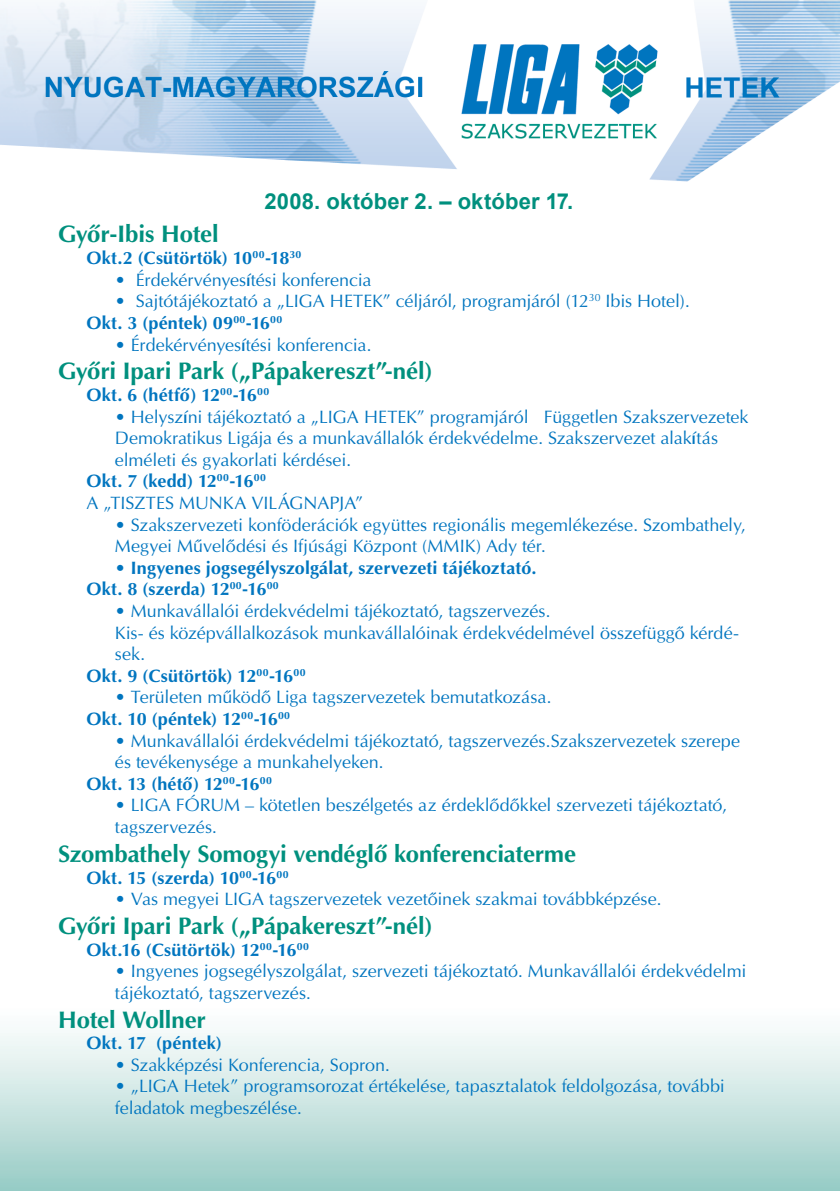
<style>
.page{position:relative;width:840px;height:1191px;background:#fff}
.page>*{position:absolute;margin:0;border:0;box-sizing:border-box;transform-origin:0 0}
.t1{font:700 24px "H Optima";letter-spacing:-.01em;color:#00907e}
.t2{font:700 22px "Arial";letter-spacing:.005em;color:#00907e}
.t3{font:18px/21.6px "H Optima";letter-spacing:-.005em;color:#0075bf}
.t4{font:700 18px/21.6px "H Optima";letter-spacing:.005em;color:#0075bf}
.s1{font-weight:700}
</style>
<div class="page">
<img style="left:0;top:0;width:839px;height:1190px">
<p class="t2" style="left:264px;top:189px;width:310px">2008. október 2. – október 17.</p>
<h1 class="t1" style="left:58px;top:219px;width:162px">Gyôr-Ibis Hotel</h1>
<p class="t4" style="left:86px;top:247px;width:216px">Okt.2 (Csütörtök) 10<sup>00</sup>-18<sup>30</sup></p>
<p class="t3" style="left:115px;top:269px;width:258px">• Érdekérvényesítési konferencia</p>
<p class="t3" style="left:86px;top:290px;width:604px;text-indent:28px">• Sajtótájékoztató a „LIGA HETEK” céljáról, programjáról (12<sup>30</sup> Ibis Hotel).<br><span class="s1">Okt. 3 (péntek) 09</span><sup>00</sup><span class="s1">-16</span><sup>00</sup></p>
<p class="t3" style="left:115px;top:334px;width:258px">• Érdekérvényesítési konferencia.</p>
<h1 class="t1" style="left:58px;top:356px;width:375px">Gyôri Ipari Park („Pápakereszt”-nél)</h1>
<p class="t4" style="left:86px;top:384px;width:184px">Okt. 6 (hétfô) 12<sup>00</sup>-16<sup>00</sup></p>
<p class="t3" style="left:115px;top:406px;width:634px">• Helyszíni tájékoztató a „LIGA HETEK” programjáról Független Szakszervezetek</p>
<p class="t3" style="left:115px;top:427px;width:604px">Demokratikus Ligája és a munkavállalók érdekvédelme. Szakszervezet alakítás</p>
<p class="t3" style="left:115px;top:449px;width:237px">elméleti és gyakorlati kérdései.</p>
<p class="t4" style="left:86px;top:470px;width:181px">Okt. 7 (kedd) 12<sup>00</sup>-16<sup>00</sup></p>
<p class="t3" style="left:86px;top:492px;width:278px">A „TISZTES MUNKA VILÁGNAPJA”</p>
<p class="t3" style="left:115px;top:514px;width:632px">• Szakszervezeti konföderációk együttes regionális megemlékezése. Szombathely,<br>Megyei Mûvelôdési és Ifjúsági Központ (MMIK) Ady tér.</p>
<p class="t4" style="left:86px;top:556px;width:451px;text-indent:28px">• Ingyenes jogsegélyszolgálat, szervezeti tájékoztató.<br>Okt. 8 (szerda) 12<sup>00</sup>-16<sup>00</sup></p>
<p class="t3" style="left:115px;top:600px;width:436px">• Munkavállalói érdekvédelmi tájékoztató, tagszervezés.</p>
<p class="t3" style="left:115px;top:622px;width:625px">Kis- és középvállalkozások munkavállalóinak érdekvédelmével összefüggô kérdé-</p>
<p class="t3" style="left:115px;top:643px;width:32px">sek.</p>
<p class="t4" style="left:86px;top:664px;width:220px">Okt. 9 (Csütörtök) 12<sup>00</sup>-16<sup>00</sup></p>
<p class="t3" style="left:86px;top:686px;width:466px;text-indent:28px">• Területen mûködô Liga tagszervezetek bemutatkozása.<br><span class="s1">Okt. 10 (péntek) 12</span><sup>00</sup><span class="s1">-16</span><sup>00</sup></p>
<p class="t3" style="left:115px;top:730px;width:626px">• Munkavállalói érdekvédelmi tájékoztató, tagszervezés.Szakszervezetek szerepe</p>
<p class="t3" style="left:115px;top:751px;width:270px">és tevékenysége a munkahelyeken.</p>
<p class="t4" style="left:86px;top:772px;width:187px">Okt. 13 (hétô) 12<sup>00</sup>-16<sup>00</sup></p>
<p class="t3" style="left:115px;top:794px;width:613px">• LIGA FÓRUM – kötetlen beszélgetés az érdeklôdôkkel szervezeti tájékoztató, tagszervezés.</p>
<h1 class="t1" style="left:58px;top:838px;width:519px">Szombathely Somogyi vendéglô konferenciaterme</h1>
<p class="t4" style="left:86px;top:866px;width:203px">Okt. 15 (szerda) 10<sup>00</sup>-16<sup>00</sup></p>
<p class="t3" style="left:115px;top:888px;width:547px">• Vas megyei LIGA tagszervezetek vezetôinek szakmai továbbképzése.</p>
<h1 class="t1" style="left:58px;top:910px;width:375px">Gyôri Ipari Park („Pápakereszt”-nél)</h1>
<p class="t4" style="left:86px;top:938px;width:224px">Okt.16 (Csütörtök) 12<sup>00</sup>-16<sup>00</sup></p>
<p class="t3" style="left:115px;top:960px;width:632px">• Ingyenes jogsegélyszolgálat, szervezeti tájékoztató. Munkavállalói érdekvédelmi tájékoztató, tagszervezés.</p>
<h1 class="t1" style="left:58px;top:1004px;width:149px">Hotel Wollner</h1>
<p class="t4" style="left:86px;top:1032px;width:137px">Okt. 17 (péntek)</p>
<p class="t3" style="left:115px;top:1054px;width:276px">• Szakképzési Konferencia, Sopron.</p>
<p class="t3" style="left:115px;top:1075px;width:611px">• „LIGA Hetek” programsorozat értékelése, tapasztalatok feldolgozása, további feladatok megbeszélése.</p>
</div>
